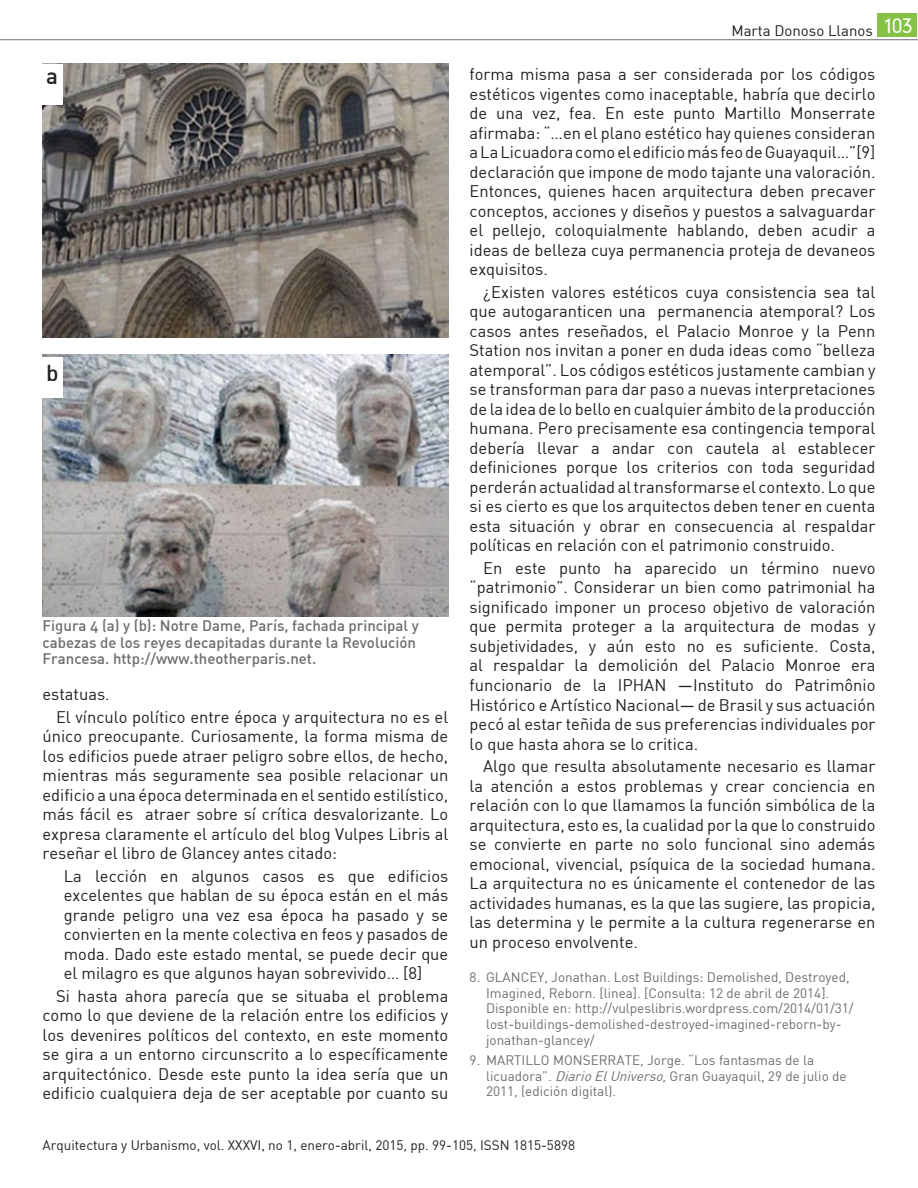
<style>
.page{position:relative;width:918px;height:1188px;background:#fff}
.page>*{position:absolute;margin:0;border:0;box-sizing:border-box;transform-origin:0 0}
.subtitulo_1{font:500 22.5px "DIN";color:#231f20}
.cuerpo_de_texto{font:16.5px/19.5px "DIN";color:#231f20;text-align:justify}
.citas{font:16.5px/19.5px "DIN";color:#231f20;text-align:justify}
.pie_de_foto{font:15px/16.5px "DIN Medium Alternate";color:#6c6d70}
.t1{font:15px "DIN";color:#231f20}
.notas_bibligraficas{font:13.5px/15.8px "DIN";color:#6c6d70}
.t2{font:13.5px "DIN";color:#231f20}
.s1{font-style:italic}
</style>
<div class="page">
<div style="left:878px;top:14px;width:39px;height:23px;background:#84c141"></div>
<hr style="left:0;top:39px;width:918px;height:1px;background:#6c6d70">
<img style="left:43px;top:64px;width:405px;height:273px">
<img style="left:43px;top:354px;width:405px;height:262px">
<div style="left:43px;top:64px;width:20px;height:40px;background:#fff"></div>
<div style="left:43px;top:358px;width:20px;height:40px;background:#fff"></div>
<p class="subtitulo_1" style="left:46px;top:62px;width:13px">a</p>
<p class="subtitulo_1" style="left:46px;top:358px;width:14px">b</p>
<p class="pie_de_foto" style="left:43px;top:617px;width:378px">Figura 4 (a) y (b): Notre Dame, París, fachada principal y cabezas de los reyes decapitadas durante la Revolución<br>Francesa. http://www.theotherparis.net.</p>
<p class="cuerpo_de_texto" style="left:43px;top:684px;width:69px">estatuas.</p>
<p class="cuerpo_de_texto" style="left:43px;top:707px;width:407px;text-indent:14px">El vínculo político entre época y arquitectura no es el único preocupante. Curiosamente, la forma misma de los edificios puede atraer peligro sobre ellos, de hecho, mientras más seguramente sea posible relacionar un edificio a una época determinada en el sentido estilístico, más fácil es atraer sobre sí crítica desvalorizante. Lo expresa claramente el artículo del blog Vulpes Libris al reseñar el libro de Glancey antes citado:</p>
<p class="citas" style="left:64px;top:866px;width:386px">La lección en algunos casos es que edificios excelentes que hablan de su época están en el más grande peligro una vez esa época ha pasado y se convierten en la mente colectiva en feos y pasados de moda. Dado este estado mental, se puede decir que el milagro es que algunos hayan sobrevivido… [8]</p>
<p class="cuerpo_de_texto" style="left:43px;top:986px;width:407px;text-indent:14px">Si hasta ahora parecía que se situaba el problema como lo que deviene de la relación entre los edificios y los devenires políticos del contexto, en este momento se gira a un entorno circunscrito a lo específicamente arquitectónico. Desde este punto la idea sería que un edificio cualquiera deja de ser aceptable por cuanto su</p>
<p class="t1" style="left:731px;top:21px;width:183px">Marta Donoso Llanos <sup>103</sup></p>
<p class="cuerpo_de_texto" style="left:470px;top:64px;width:407px">forma misma pasa a ser considerada por los códigos estéticos vigentes como inaceptable, habría que decirlo de una vez, fea. En este punto Martillo Monserrate afirmaba: “…en el plano estético hay quienes consideran a La Licuadora como el edificio más feo de Guayaquil…”[9] declaración que impone de modo tajante una valoración.<br>Entonces, quienes hacen arquitectura deben precaver conceptos, acciones y diseños y puestos a salvaguardar el pellejo, coloquialmente hablando, deben acudir a ideas de belleza cuya permanencia proteja de devaneos exquisitos.</p>
<p class="cuerpo_de_texto" style="left:470px;top:282px;width:407px;text-indent:14px">¿Existen valores estéticos cuya consistencia sea tal que autogaranticen una permanencia atemporal? Los casos antes reseñados, el Palacio Monroe y la Penn Station nos invitan a poner en duda ideas como “belleza atemporal”. Los códigos estéticos justamente cambian y se transforman para dar paso a nuevas interpretaciones de la idea de lo bello en cualquier ámbito de la producción humana. Pero precisamente esa contingencia temporal debería llevar a andar con cautela al establecer definiciones porque los criterios con toda seguridad perderán actualidad al transformarse el contexto. Lo que si es cierto es que los arquitectos deben tener en cuenta esta situación y obrar en consecuencia al respaldar políticas en relación con el patrimonio construido.</p>
<p class="cuerpo_de_texto" style="left:470px;top:558px;width:407px;text-indent:14px">En este punto ha aparecido un término nuevo “patrimonio”. Considerar un bien como patrimonial ha significado imponer un proceso objetivo de valoración que permita proteger a la arquitectura de modas y subjetividades, y aún esto no es suficiente. Costa, al respaldar la demolición del Palacio Monroe era funcionario de la IPHAN —Instituto do Patrimônio Histórico e Artístico Nacional— de Brasil y sus actuación pecó al estar teñida de sus preferencias individuales por lo que hasta ahora se lo critica.</p>
<p class="cuerpo_de_texto" style="left:470px;top:756px;width:407px;text-indent:14px">Algo que resulta absolutamente necesario es llamar la atención a estos problemas y crear conciencia en relación con lo que llamamos la función simbólica de la arquitectura, esto es, la cualidad por la que lo construido se convierte en parte no solo funcional sino además emocional, vivencial, psíquica de la sociedad humana.<br>La arquitectura no es únicamente el contenedor de las actividades humanas, es la que las sugiere, las propicia, las determina y le permite a la cultura regenerarse en un proceso envolvente.</p>
<p class="notas_bibligraficas" style="left:486px;top:969px;width:369px;text-indent:-16px">8. GLANCEY, Jonathan. Lost Buildings: Demolished, Destroyed, Imagined, Reborn. [linea]. [Consulta: 12 de abril de 2014].<br>Disponible en: http://vulpeslibris.wordpress.com/2014/01/31/ lost-buildings-demolished-destroyed-imagined-reborn-by&shy;jonathan-glancey/</p>
<p class="notas_bibligraficas" style="left:486px;top:1052px;width:362px;text-indent:-16px">9. MARTILLO MONSERRATE, Jorge. “Los fantasmas de la licuadora”. <span class="s1">DiarioElUniverso</span>, Gran Guayaquil, 29 de julio de<br>2011, (edición digital).</p>
<p class="t2" style="left:43px;top:1137px;width:534px">Arquitectura y Urbanismo, vol. XXXVI, no 1, enero-abril, 2015, pp. 99-105, ISSN 1815-5898</p>
</div>
